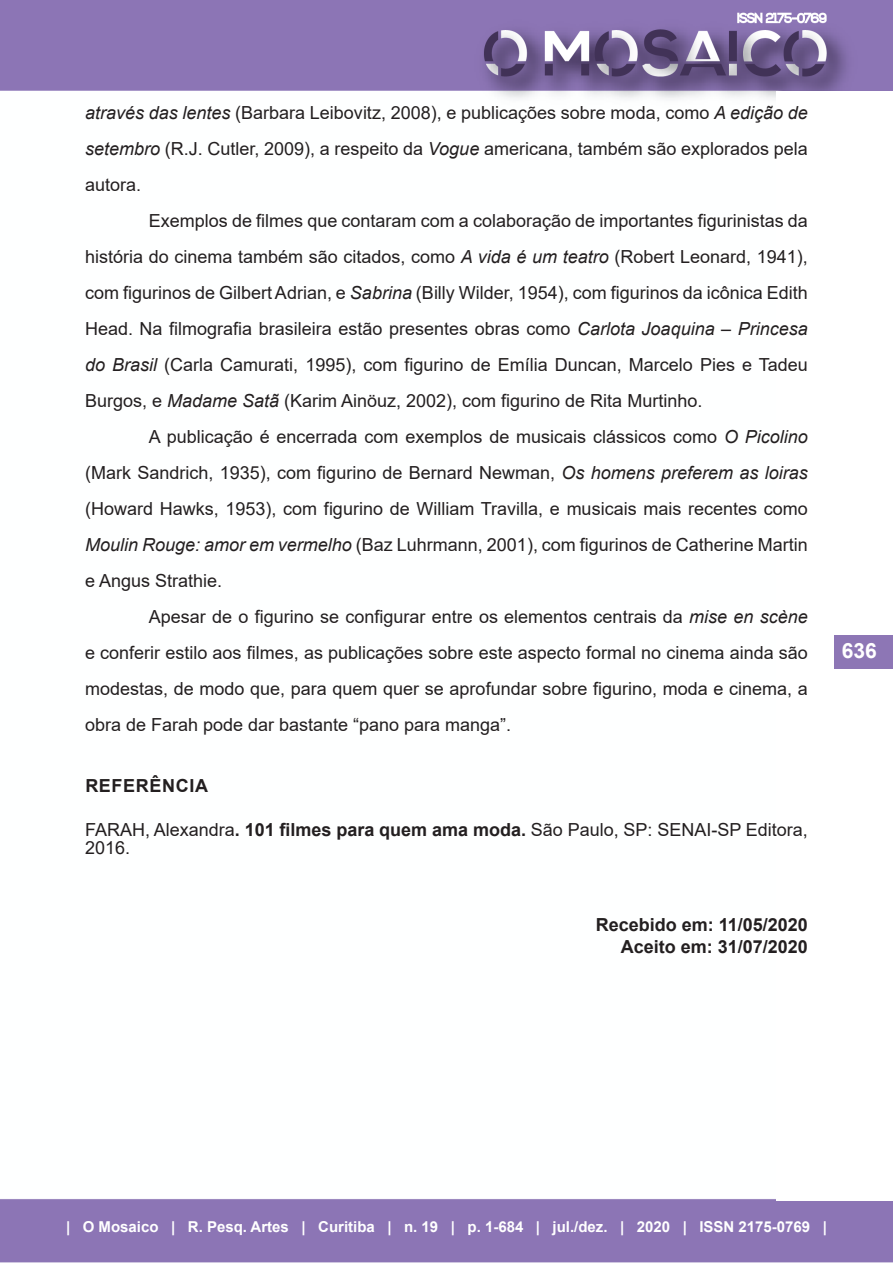
<style>
.page{position:relative;width:893px;height:1263px;background:#fff}
.page>*{position:absolute;margin:0;border:0;box-sizing:border-box;transform-origin:0 0}
.t1{font:700 21px "Arial";color:#fff}
.Corpo{font:18px/36px "Arial";color:#231f20;text-align:justify}
.referencias{font:18px/18px "Arial";color:#231f20}
.Recebido{font:700 18px "Arial";color:#231f20}
.Título_2{font:700 18px "Arial";letter-spacing:.035em;color:#231f20}
.t2{font:700 15px "Arial";color:#fff}
.s1{font-style:italic}
.s2{font-weight:700}
</style>
<div class="page">
<img style="left:0;top:0;width:893px;height:1263px">
<div style="left:777px;top:92px;width:116px;height:1109px;background:#fff"></div>
<div style="left:834px;top:635px;width:59px;height:33px;background:#8d76b5"></div>
<p class="Corpo" style="left:85px;top:95px;width:724px"><span class="s1">através das lentes</span> (Barbara Leibovitz, 2008), e publicações sobre moda, como <span class="s1">A edição de setembro</span> (R.J. Cutler, 2009), a respeito da <span class="s1">Vogue</span> americana, também são explorados pela autora.</p>
<p class="Corpo" style="left:85px;top:203px;width:724px;text-indent:64px">Exemplos de filmes que contaram com a colaboração de importantes figurinistas da história do cinema também são citados, como <span class="s1">A vida é um teatro</span> (Robert Leonard, 1941), com figurinos de Gilbert Adrian, e <span class="s1">Sabrina</span> (Billy Wilder, 1954), com figurinos da icônica Edith Head. Na filmografia brasileira estão presentes obras como <span class="s1">Carlota Joaquina – Princesa do Brasil</span> (Carla Camurati, 1995), com figurino de Emília Duncan, Marcelo Pies e Tadeu Burgos, e <span class="s1">Madame Satã</span> (Karim Ainöuz, 2002), com figurino de Rita Murtinho.</p>
<p class="Corpo" style="left:85px;top:419px;width:724px;text-indent:64px">A publicação é encerrada com exemplos de musicais clássicos como <span class="s1">O Picolino </span>(Mark Sandrich, 1935), com figurino de Bernard Newman, <span class="s1">Os homens preferem as loiras </span>(Howard Hawks, 1953), com figurino de William Travilla, e musicais mais recentes como <span class="s1">Moulin Rouge: amor em vermelho</span> (Baz Luhrmann, 2001), com figurinos de Catherine Martin e Angus Strathie.</p>
<p class="Corpo" style="left:85px;top:599px;width:724px;text-indent:64px">Apesar de o figurino se configurar entre os elementos centrais da <span class="s1">mise en scène </span>e conferir estilo aos filmes, as publicações sobre este aspecto formal no cinema ainda são modestas, de modo que, para quem quer se aprofundar sobre figurino, moda e cinema, a obra de Farah pode dar bastante “pano para manga”.</p>
<p class="Título_2" style="left:85px;top:773px;width:124px">REFERÊNCIA</p>
<p class="referencias" style="left:85px;top:820px;width:724px">FARAH, Alexandra<span class="s2">. 101 filmes para quem ama moda.</span> São Paulo, SP: SENAI-SP Editora,<br>2016.</p>
<p class="Recebido" style="left:596px;top:912px;width:214px">Recebido em: 11/05/2020</p>
<p class="Recebido" style="left:621px;top:934px;width:189px">Aceito em: 31/07/2020</p>
<p class="t1" style="left:842px;top:636px;width:37px">636</p>
<p class="t2" style="left:66px;top:1216px;width:762px">| O Mosaico | R. Pesq. Artes | Curitiba | n. 19 | p. 1-684 | jul./dez. | 2020 | ISSN 2175-0769 |</p>
</div>
